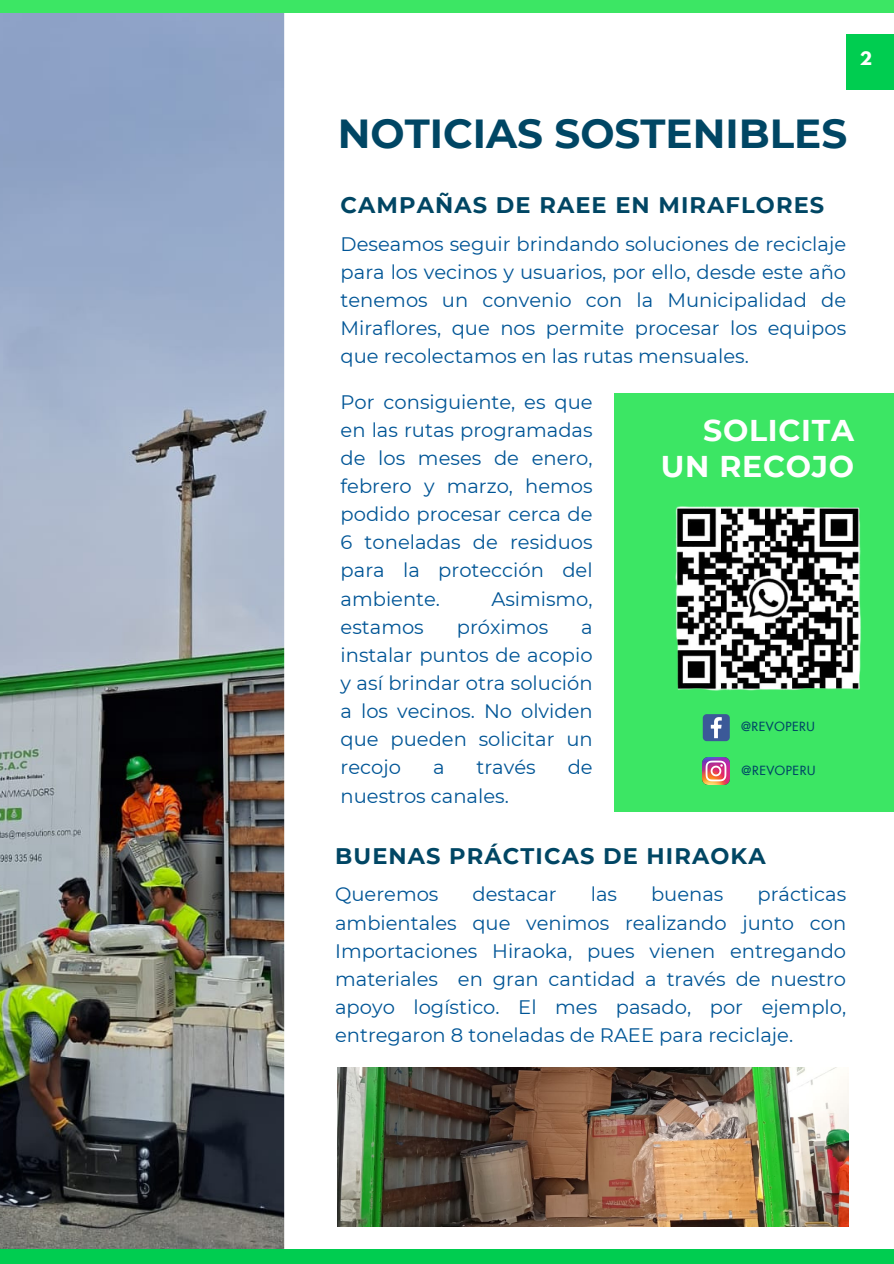
<style>
.page{position:relative;width:894px;height:1264px;background:#fff}
.page>*{position:absolute;margin:0;border:0;box-sizing:border-box;transform-origin:0 0}
.t1{font:700 40.5px "Montserrat";color:#004664}
.t2{font:700 30px/36px "Montserrat";letter-spacing:.025em;color:#fff;text-align:right}
.t3{font:700 22.5px "Montserrat";letter-spacing:.05em;color:#004664}
.t4{font:19.5px/28.2px "Montserrat";color:#005596;text-align:justify}
.t5{font:700 16.5px "League Spartan";color:#fff}
.t6{font:500 12.45px "Futura Com";letter-spacing:.05em;color:#004664}
</style>
<div class="page">
<img style="left:0;top:12px;width:284px;height:1237px">
<div style="left:614px;top:393px;width:279px;height:419px;background:#3ce664"></div>
<div style="left:0;top:0;width:893px;height:12px;background:#3ce664"></div>
<div style="left:0;top:1249px;width:893px;height:14px;background:#00cd50"></div>
<div style="left:846px;top:34px;width:47px;height:55px;background:#00cd50"></div>
<img style="left:675px;top:506px;width:186px;height:185px">
<img style="left:337px;top:1067px;width:511px;height:159px">
<svg style="left:702px;top:714px;width:27px;height:27px"></svg>
<img style="left:702px;top:757px;width:27px;height:27px">
<p class="t5" style="left:859px;top:51px;width:14px">2</p>
<h4 class="t1" style="left:338px;top:109px;width:511px">NOTICIAS SOSTENIBLES</h4>
<h4 class="t3" style="left:340px;top:191px;width:485px">CAMPAÑAS DE RAEE EN MIRAFLORES</h4>
<h1 class="t4" style="left:340px;top:229px;width:507px">Deseamos seguir brindando soluciones de reciclaje para los vecinos y usuarios, por ello, desde este año tenemos un convenio con la Municipalidad de Miraflores, que nos permite procesar los equipos que recolectamos en las rutas mensuales.</h1>
<h3 class="t4" style="left:340px;top:387px;width:253px">Por consiguiente, es que en las rutas programadas de los meses de enero, febrero y marzo, hemos podido procesar cerca de 6 toneladas de residuos para la protección del ambiente.</h3>
<p class="t2" style="left:660px;top:412px;width:195px">SOLICITA<br>UN RECOJO</p>
<h3 class="t4" style="left:491px;top:584px;width:103px">Asimismo,</h3>
<h3 class="t4" style="left:340px;top:612px;width:85px">estamos</h3>
<h3 class="t4" style="left:456px;top:612px;width:93px">próximos</h3>
<h3 class="t4" style="left:340px;top:612px;width:253px;text-indent:240px">a instalar puntos de acopio y así brindar otra solución a los vecinos. No olviden que pueden solicitar un recojo</h3>
<h3 class="t4" style="left:433px;top:753px;width:13px">a</h3>
<h3 class="t4" style="left:476px;top:753px;width:61px">través</h3>
<h3 class="t4" style="left:567px;top:753px;width:26px">de</h3>
<h3 class="t4" style="left:340px;top:781px;width:170px">nuestros canales.</h3>
<p class="t6" style="left:740px;top:720px;width:75px">@REVOPERU</p>
<h3 class="t6" style="left:741px;top:764px;width:75px">@REVOPERU</h3>
<p class="t3" style="left:335px;top:842px;width:432px">BUENAS PRÁCTICAS DE HIRAOKA</p>
<p class="t4" style="left:335px;top:880px;width:512px;text-indent:422px">prácticas ambientales que venimos realizando junto con Importaciones Hiraoka, pues vienen entregando materiales en gran cantidad a través de nuestro apoyo logístico. El mes pasado, por ejemplo, entregaron 8 toneladas de RAEE para reciclaje.</p>
<p class="t4" style="left:335px;top:880px;width:105px">Queremos</p>
<p class="t4" style="left:472px;top:880px;width:86px">destacar</p>
<p class="t4" style="left:590px;top:880px;width:28px">las</p>
<p class="t4" style="left:651px;top:880px;width:74px">buenas</p>
</div>
